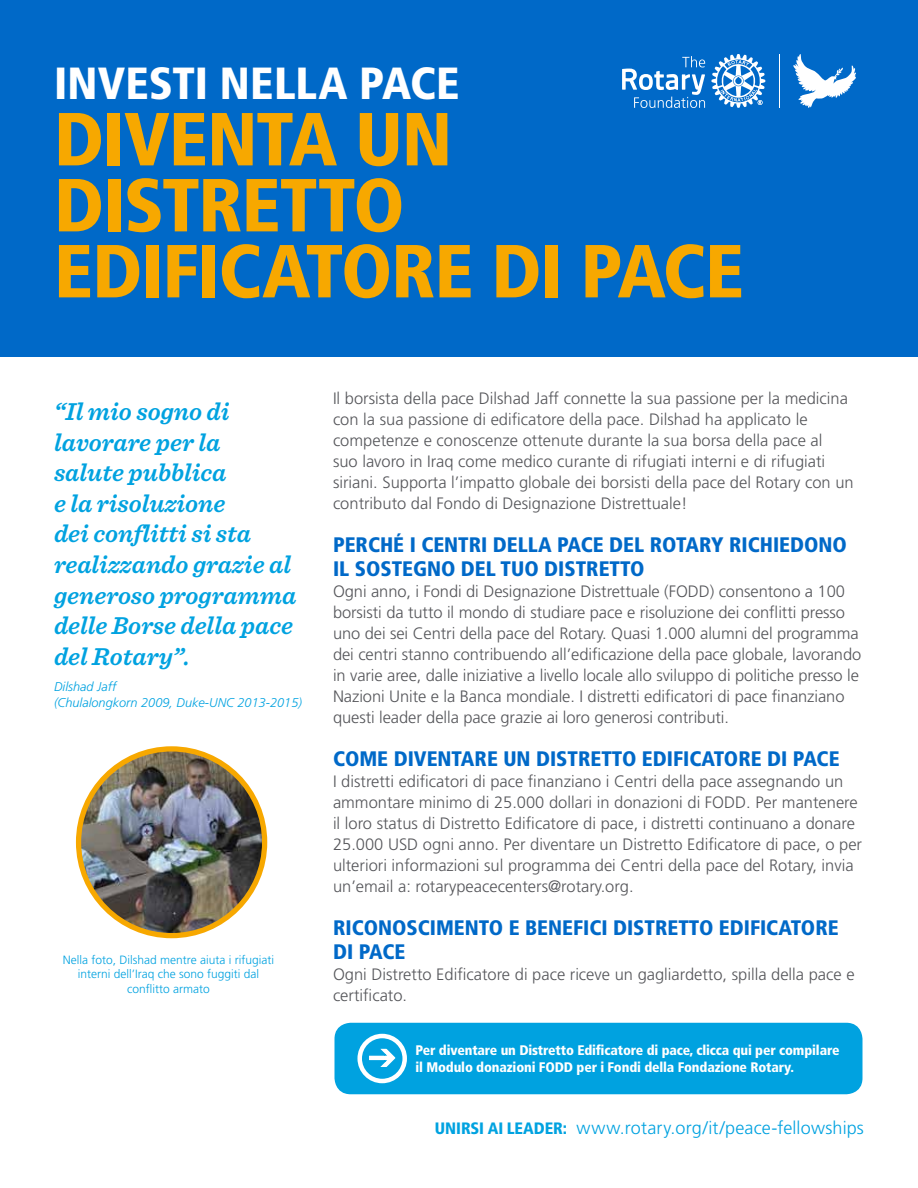
<style>
.page{position:relative;width:918px;height:1188px;background:#fff}
.page>*{position:absolute;margin:0;border:0;box-sizing:border-box;transform-origin:0 0}
.t1{font:900 condensed 75px/66px "Frutiger LT Std";letter-spacing:-.015em;color:#f7a800}
.t2{font:900 condensed 45px "Frutiger LT Std";letter-spacing:.005em;color:#fff}
.t3{font:italic 600 25.5px/30.6px "Sentinel";color:#00a2e0}
.t4{font:900 condensed 21px/24px "Frutiger LT Std";color:#0069c8}
.t5{font:300 18px "Frutiger LT Std";letter-spacing:.01em;color:#00a2e0}
.t6{font:300 16.5px/21px "Frutiger LT Std";color:#55565a}
.t7{font:900 condensed 13.8px/16.6px "Frutiger LT Std";letter-spacing:-.01em;color:#fff}
.t8{font:italic 300 12.75px/16.2px "Frutiger LT Std";color:#00a2e0}
.t9{font:300 12px/14.4px "Frutiger LT Std";color:#00a2e0;text-align:center}
.s1{font-weight:900;font-stretch:condensed;font-size:16.5px}
</style>
<div class="page">
<div style="left:0;top:0;width:918px;height:356px;background:#0069c8"></div>
<hr style="left:779px;top:54px;width:1px;height:54px;background:#fff">
<svg style="left:793px;top:54px;width:63px;height:54px"></svg>
<svg style="left:712px;top:54px;width:53px;height:54px"></svg>
<svg style="left:622px;top:56px;width:83px;height:52px"></svg>
<img style="left:79px;top:749px;width:186px;height:187px;border-radius:93px">
<div style="left:76px;top:746px;width:191px;height:192px;border:5px solid #f7a800;border-radius:50%"></div>
<div style="left:335px;top:1023px;width:528px;height:71px;background:#00a2e0;border-radius:16px"></div>
<svg style="left:360px;top:1036px;width:45px;height:45px"></svg>
<div style="left:357px;top:1034px;width:50px;height:49px;border:4px solid #fff;border-radius:50%"></div>
<svg style="left:367px;top:1047px;width:32px;height:22px"></svg>
<h2 class="t2" style="left:54px;top:57px;width:407px">INVESTI NELLA PACE</h2>
<h1 class="t1" style="left:54px;top:106px;width:692px">DIVENTA UN<br>DISTRETTO<br>EDIFICATORE DI PACE</h1>
<h3 class="t3" style="left:54px;top:395px;width:244px">“Il mio sogno di lavorare per la salute pubblica<br>e la risoluzione<br>dei conflitti si sta realizzando grazie al generoso programma delle Borse della pace del Rotary”.</h3>
<p class="t8" style="left:54px;top:679px;width:250px">Dilshad Jaff<br>(Chulalongkorn 2009, Duke-UNC 2013-2015)</p>
<p class="t9" style="left:63px;top:953px;width:213px">Nella foto, Dilshad mentre aiuta i rifugiati interni dell’Iraq che sono fuggiti dal conflitto armato</p>
<p class="t6" style="left:333px;top:388px;width:522px">Il borsista della pace Dilshad Jaff connette la sua passione per la medicina con la sua passione di edificatore della pace. Dilshad ha applicato le competenze e conoscenze ottenute durante la sua borsa della pace al<br>suo lavoro in Iraq come medico curante di rifugiati interni e di rifugiati siriani. Supporta l’impatto globale dei borsisti della pace del Rotary con un contributo dal Fondo di Designazione Distrettuale!</p>
<p class="t4" style="left:333px;top:533px;width:515px">PERCHÉ I CENTRI DELLA PACE DEL ROTARY RICHIEDONO<br>IL SOSTEGNO DEL TUO DISTRETTO</p>
<p class="t6" style="left:333px;top:581px;width:530px">Ogni anno, i Fondi di Designazione Distrettuale (FODD) consentono a 100 borsisti da tutto il mondo di studiare pace e risoluzione dei conflitti presso uno dei sei Centri della pace del Rotary. Quasi 1.000 alumni del programma dei centri stanno contribuendo all’edificazione della pace globale, lavorando in varie aree, dalle iniziative a livello locale allo sviluppo di politiche presso le Nazioni Unite e la Banca mondiale. I distretti edificatori di pace finanziano questi leader della pace grazie ai loro generosi contributi.</p>
<p class="t4" style="left:333px;top:747px;width:508px">COME DIVENTARE UN DISTRETTO EDIFICATORE DI PACE</p>
<p class="t6" style="left:333px;top:771px;width:531px">I distretti edificatori di pace finanziano i Centri della pace assegnando un ammontare minimo di 25.000 dollari in donazioni di FODD. Per mantenere il loro status di Distretto Edificatore di pace, i distretti continuano a donare 25.000 USD ogni anno. Per diventare un Distretto Edificatore di pace, o per ulteriori informazioni sul programma dei Centri della pace del Rotary, invia un’email a: rotarypeacecenters@rotary.org.</p>
<p class="t4" style="left:333px;top:915px;width:507px">RICONOSCIMENTO E BENEFICI DISTRETTO EDIFICATORE<br>DI PACE</p>
<p class="t6" style="left:333px;top:964px;width:523px">Ogni Distretto Edificatore di pace riceve un gagliardetto, spilla della pace e certificato.</p>
<p class="t7" style="left:416px;top:1042px;width:425px">Per diventare un Distretto Edificatore di pace, clicca qui per compilare il Modulo donazioni FODD per i Fondi della Fondazione Rotary.</p>
<p class="t5" style="left:435px;top:1118px;width:431px"><span class="s1">UNIRSI AI LEADER:</span> www.rotary.org/it/peace-fellowships</p>
</div>
